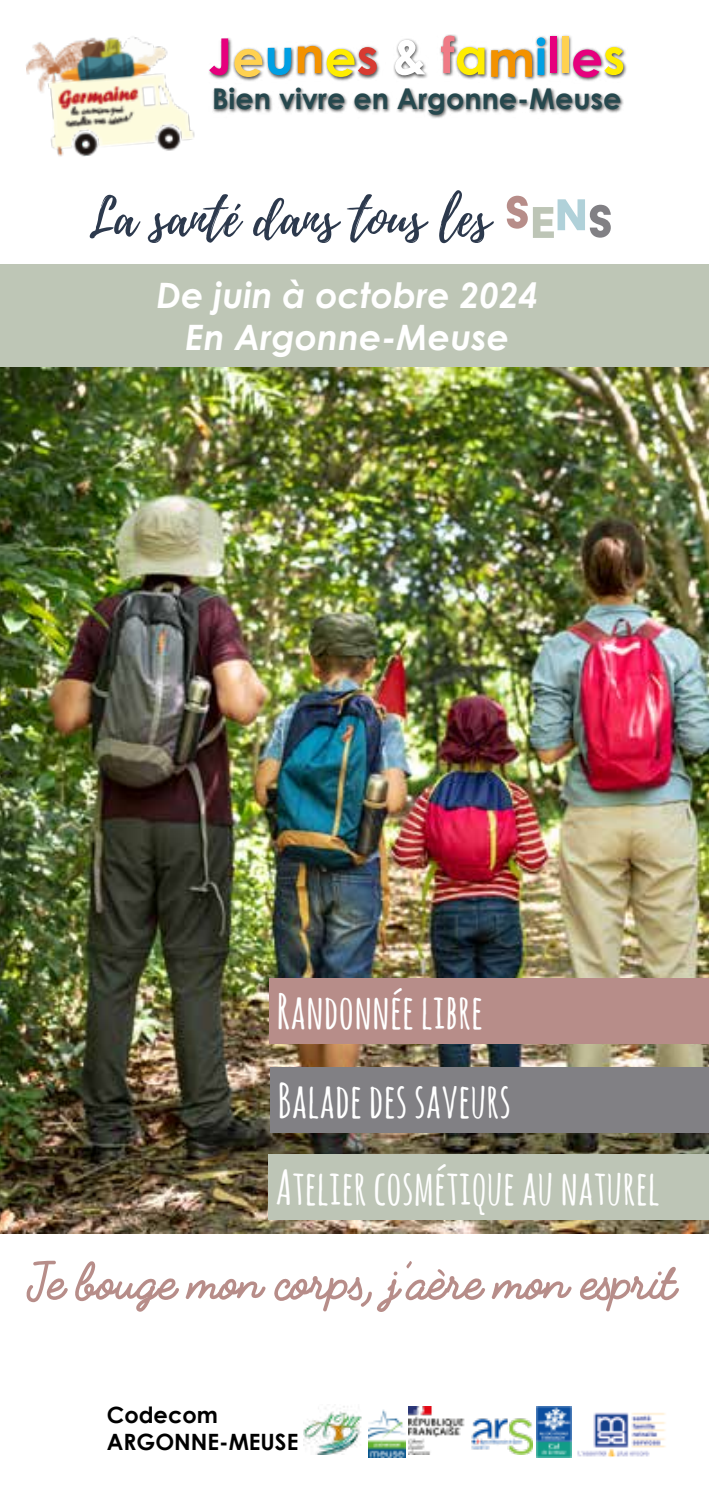
<style>
.page{position:relative;width:709px;height:1489px;background:#fff}
.page>*{position:absolute;margin:0;border:0;box-sizing:border-box;transform-origin:0 0}
.t1{font:51.5px "Playlist Script";color:#2c394d}
.t2{font:700 50px "Fabfelt Script";color:#b78d89}
.t3{font:700 50px "Century Gothic";color:#e6007d}
.t4{font:700 47.5px "Amatic SC";color:#fff}
.t5{font:italic 700 35px/42px "Century Gothic";color:#fff;text-align:center}
.t6{font:700 28.5px "Century Gothic";color:#26484e}
.t7{font:700 22.5px/27px "Century Gothic";color:#000}
.s1{color:#ffd150}
.s2{color:#009fe3}
.s3{color:#f39200}
.s4{color:#ffed00}
.s5{color:#d83b32}
.s6{color:#fff}
.s7{color:#ef7b86}
.s8{font-family:"Acier BAT Text Solid";color:#b78d89}
.s9{font-family:"Acier BAT Text Solid";color:#bdc5b6}
.s10{font-family:"Acier BAT Text Solid";color:#b0d1d9}
.s11{font-family:"Acier BAT Text Solid";color:#818084}
</style>
<div class="page">
<div style="left:208px;top:34px;width:419px;height:84px;background:#000;opacity:.68"></div>
<img style="left:536px;top:1406px;width:35px;height:50px">
<img style="left:409px;top:1406px;width:123px;height:48px">
<img style="left:304px;top:1406px;width:58px;height:48px">
<img style="left:369px;top:1409px;width:36px;height:47px">
<img style="left:577px;top:1412px;width:89px;height:44px">
<div style="left:0;top:263px;width:709px;height:104px;background:#bec6b6"></div>
<img style="left:0;top:367px;width:709px;height:866px">
<div style="left:270px;top:1067px;width:439px;height:65px;background:#818084"></div>
<div style="left:269px;top:978px;width:440px;height:65px;background:#b78d89"></div>
<div style="left:268px;top:1153px;width:441px;height:66px;background:#bdc5b6"></div>
<img style="left:26px;top:34px;width:183px;height:123px">
<p class="t3" style="left:208px;top:18px;width:418px">J<span class="s1">e</span><span class="s2">u</span><span class="s3">n</span><span class="s4">e</span><span class="s5">s</span> <span class="s6">&amp;</span> <span class="s7">f</span><span class="s4">a</span><span class="s3">m</span><span class="s2">i</span>l<span class="s1">l</span>e<span class="s4">s</span></p>
<p class="t6" style="left:212px;top:77px;width:411px">Bien vivre en Argonne-Meuse</p>
<p class="t1" style="left:88px;top:181px;width:526px">La santé dans tous les <span class="s8">s</span><span class="s9">e</span><span class="s10">n</span><span class="s11">s</span></p>
<p class="t5" style="left:156px;top:272px;width:383px">De juin à octobre 2024<br>En Argonne-Meuse</p>
<p class="t4" style="left:276px;top:977px;width:208px">Randonnée libre</p>
<p class="t4" style="left:277px;top:1066px;width:235px">Balade des saveurs</p>
<p class="t4" style="left:275px;top:1152px;width:386px">Atelier cosmétique au naturel</p>
<p class="t2" style="left:27px;top:1247px;width:650px">Je bouge mon corps, j’aère mon esprit</p>
<p class="t7" style="left:107px;top:1399px;width:193px">Codecom<br>ARGONNE-MEUSE</p>
</div>
